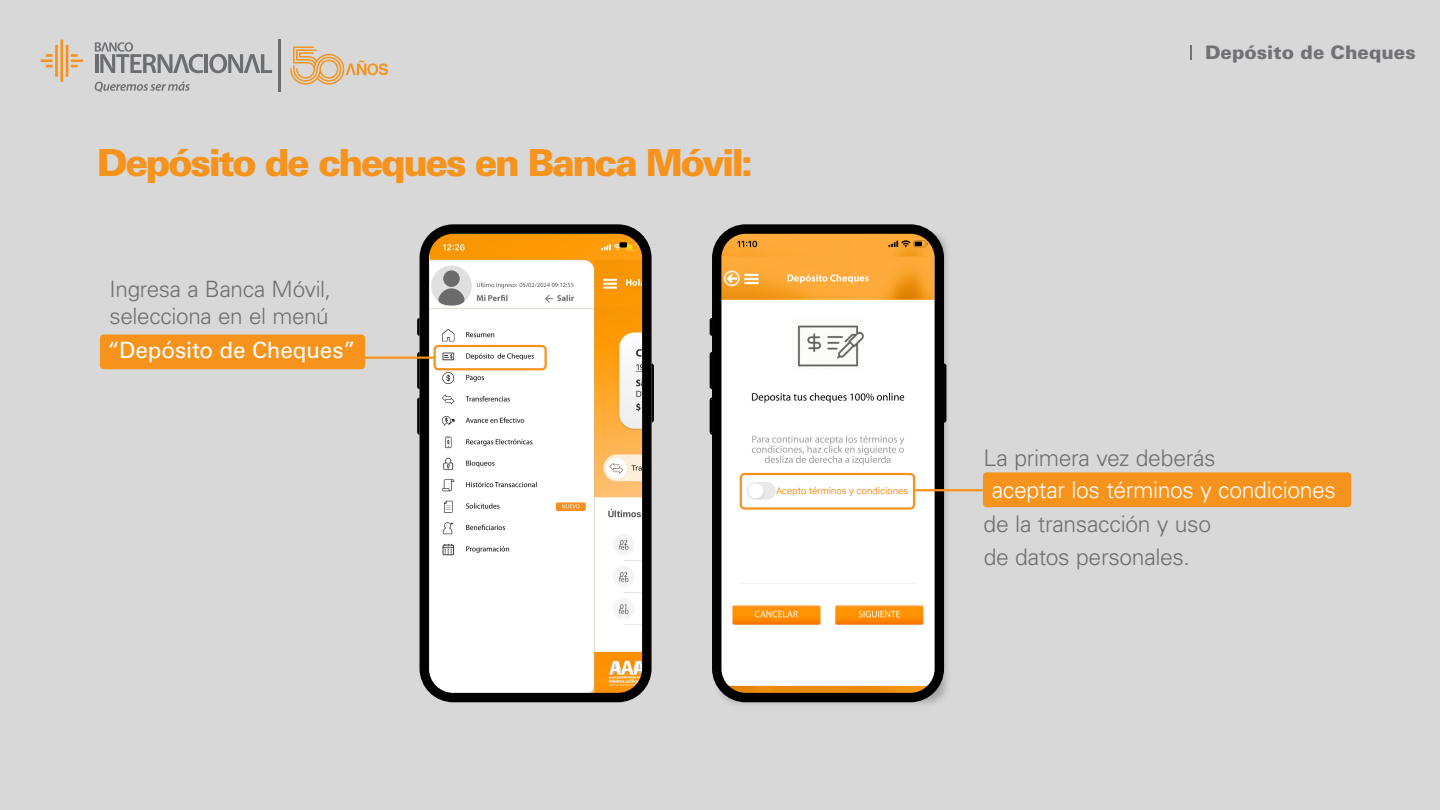
<style>
.page{position:relative;width:1440px;height:810px;background:#d7d8d7}
.page>*{position:absolute;margin:0;border:0;box-sizing:border-box;transform-origin:0 0}
.t1{font:900 37.28px "Univers LT Std";letter-spacing:-.07em;color:#f6931d}
.t2{font:300 22.95px/33px "Univers LT Std";letter-spacing:-.015em;color:#706f6f}
.t3{font:300 22.95px "Univers LT Std";letter-spacing:-.015em;color:#fff}
.t4{font:300 22.5px/27px "Univers LT Std";letter-spacing:-.015em;color:#706f6f}
.t5{font:22.5px "Univers LT Std";letter-spacing:-.005em;color:#fff}
.t6{font:900 18.67px "Univers LT Std";color:#727276}
</style>
<div class="page">
<svg style="left:41px;top:40px;width:42px;height:42px"></svg>
<svg style="left:95px;top:42px;width:108px;height:31px"></svg>
<hr style="left:205px;top:54px;width:3px;height:19px;background:#6d6e71">
<svg style="left:209px;top:54px;width:63px;height:19px"></svg>
<svg style="left:95px;top:82px;width:95px;height:10px"></svg>
<hr style="left:278px;top:40px;width:3px;height:52px;background:#6d6e71">
<svg style="left:290px;top:46px;width:98px;height:39px"></svg>
<svg style="left:1190px;top:45px;width:1px;height:15px"></svg>
<img style="left:711px;top:241px;width:244px;height:464px">
<div style="left:100px;top:334px;width:265px;height:35px;background:#f6931d;border-radius:4px"></div>
<div style="left:983px;top:472px;width:368px;height:35px;background:#f6931d;border-radius:4px"></div>
<svg style="left:417px;top:352px;width:3px;height:37px"></svg>
<svg style="left:652px;top:364px;width:2px;height:59px"></svg>
<svg style="left:417px;top:318px;width:3px;height:18px"></svg>
<svg style="left:417px;top:398px;width:3px;height:37px"></svg>
<svg style="left:420px;top:224px;width:232px;height:478px;background:#ddcfbc"></svg>
<svg style="left:710px;top:352px;width:2px;height:37px"></svg>
<svg style="left:944px;top:364px;width:2px;height:59px"></svg>
<svg style="left:710px;top:318px;width:2px;height:18px"></svg>
<svg style="left:710px;top:398px;width:2px;height:37px"></svg>
<svg style="left:712px;top:224px;width:232px;height:478px;background:#ddceb9"></svg>
<div style="left:434px;top:345px;width:113px;height:25px;border:2px solid #f6931d;border-radius:4px"></div>
<div style="left:475px;top:266px;width:92px;height:14px;background:#fff"></div>
<div style="left:431px;top:266px;width:41px;height:40px;background:#dfdfdf;border-radius:50%"></div>
<div style="left:443px;top:270px;width:17px;height:17px;background:#6b6b6b;border-radius:50%"></div>
<svg style="left:437px;top:288px;width:29px;height:19px"></svg>
<hr style="left:351px;top:357px;width:84px;height:2px;background:#f6931d">
<div style="left:619px;top:242px;width:8px;height:6px;background:#000"></div>
<hr style="left:913px;top:489px;width:70px;height:2px;background:#f6931d">
<h1 class="t1" style="left:97px;top:139px;width:658px">Depósito de cheques en Banca Móvil:</h1>
<p class="t4" style="left:110px;top:276px;width:223px">Ingresa a Banca Móvil, selecciona en el menú</p>
<p class="t5" style="left:107px;top:337px;width:250px">“Depósito de Cheques”</p>
<p class="t6" style="left:1205px;top:41px;width:212px">Depósito de Cheques</p>
<p class="t2" style="left:984px;top:441px;width:234px">La primera vez deberás</p>
<p class="t3" style="left:992px;top:476px;width:346px">aceptar los términos y condiciones</p>
<p class="t2" style="left:984px;top:507px;width:229px">de la transacción y uso de datos personales.</p>
</div>
